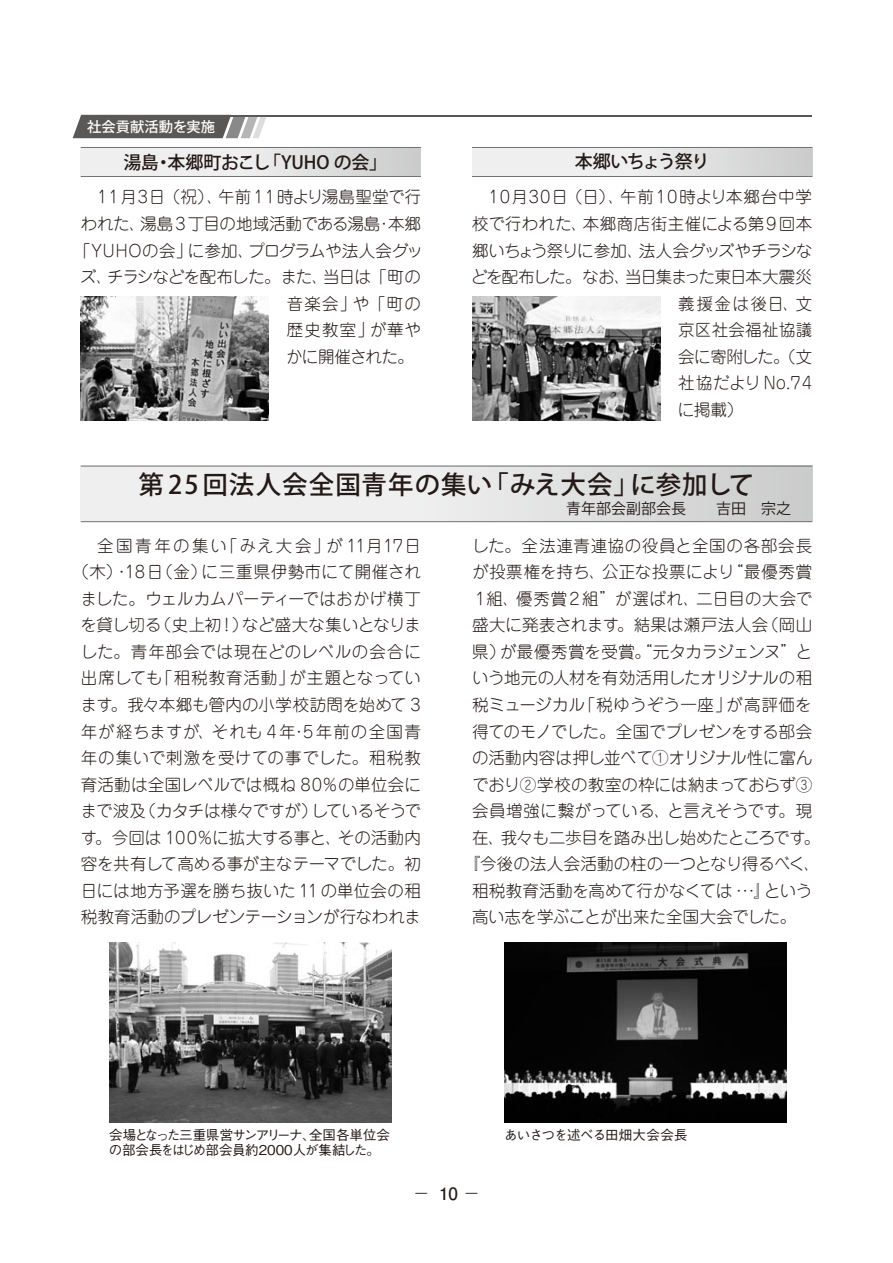
<style>
.page{position:relative;width:893px;height:1263px;background:#fff}
.page>*{position:absolute;margin:0;border:0;box-sizing:border-box;transform-origin:0 0}
.t1{font:500 25.5px "Koz Go Pro";letter-spacing:.035em;color:#231916}
.t2{font:500 18px "Koz Go Pro";letter-spacing:-.025em;color:#231916}
.t3{font:500 18px "Koz Go Pro";letter-spacing:-.075em;color:#231916}
.t4{font:300 16.95px "Jun 101 Pro";color:#231916}
.t5{font:300 16.5px/26.5px "Jun 101 Pro";letter-spacing:.005em;color:#231916;text-align:right}
.t6{font:300 16.5px "Jun 101 Pro";letter-spacing:-.015em;color:#231916}
.t7{font:300 16.5px "Jun 101 Pro";letter-spacing:-.02em;color:#231916}
.t8{font:300 16.5px "Jun 101 Pro";letter-spacing:.035em;color:#231916}
.t9{font:300 16.5px "Jun 101 Pro";letter-spacing:-.045em;color:#231916}
.t10{font:300 16.5px "Jun 101 Pro";letter-spacing:-.05em;color:#231916}
.t11{font:300 16.5px "Jun 101 Pro";letter-spacing:-.055em;color:#231916}
.t12{font:300 16.5px "Jun 101 Pro";letter-spacing:.05em;color:#231916}
.t13{font:300 16.5px "Jun 101 Pro";letter-spacing:-.065em;color:#231916}
.t14{font:300 16.5px "Jun 101 Pro";letter-spacing:-.025em;color:#231916}
.t15{font:300 16.5px "Jun 101 Pro";letter-spacing:.03em;color:#231916}
.t16{font:300 16.5px "Jun 101 Pro";letter-spacing:.04em;color:#231916}
.t17{font:15px "Koz Go Pro";color:#231916}
.t18{font:500 14.25px "Koz Go Pro";letter-spacing:.005em;color:#fff}
.t19{font:500 13.5px/15px "Gothic BBB Pro";letter-spacing:-.03em;color:#231916}
.s1{font-family:"Futo Go B101 Pro";font-weight:700}
</style>
<div class="page">
<div style="left:472px;top:147px;width:340px;height:29px;background:linear-gradient(to right,#f8f8f9,#d2d3d3)"></div>
<hr style="left:221px;top:115px;width:591px;height:1px;background:#595857">
<svg style="left:73px;top:115px;width:193px;height:23px"></svg>
<div style="left:81px;top:147px;width:340px;height:29px;background:linear-gradient(to right,#f8f8f9,#d2d3d3)"></div>
<div style="left:81px;top:466px;width:731px;height:56px;background:linear-gradient(to right,#f8f8f9,#d2d3d3)"></div>
<hr style="left:81px;top:147px;width:340px;height:1px;background:#727272">
<hr style="left:81px;top:466px;width:731px;height:1px;background:#727272">
<hr style="left:81px;top:176px;width:340px;height:1px;background:#727272">
<hr style="left:81px;top:521px;width:731px;height:1px;background:#727272">
<hr style="left:472px;top:147px;width:340px;height:1px;background:#727272">
<hr style="left:472px;top:176px;width:340px;height:1px;background:#727272">
<img style="left:81px;top:297px;width:188px;height:123px">
<img style="left:472px;top:297px;width:188px;height:123px">
<img style="left:109px;top:942px;width:283px;height:180px">
<img style="left:504px;top:942px;width:282px;height:180px">
<p class="t18" style="left:87px;top:118px;width:130px">社会貢献活動を実施</p>
<p class="t2" style="left:123px;top:150px;width:265px">湯島・本郷町おこし「YUHO の会」</p>
<p class="t5" style="left:97px;top:182px;width:325px">11月3日（祝）、午前11時より湯島聖堂で行</p>
<p class="t5" style="left:81px;top:209px;width:342px">われた、湯島3丁目の地域活動である湯島・本郷</p>
<p class="t10" style="left:74px;top:237px;width:350px">「ＹＵＨＯの会」に参加、プログラムや法人会グッ</p>
<p class="t11" style="left:80px;top:264px;width:342px">ズ、チラシなどを配布した。また、当日は「町の</p>
<p class="t5" style="left:287px;top:288px;width:136px">音楽会」や「町の</p>
<p class="t5" style="left:287px;top:315px;width:136px">歴史教室」が華や</p>
<p class="t9" style="left:286px;top:343px;width:129px">かに開催された。</p>
<p class="t3" style="left:575px;top:150px;width:136px">本郷いちょう祭り</p>
<p class="t12" style="left:488px;top:184px;width:325px">10月30日（日）、午前10時より本郷台中学</p>
<p class="t15" style="left:472px;top:211px;width:342px">校で行われた、本郷商店街主催による第9回本</p>
<p class="t9" style="left:472px;top:237px;width:342px">郷いちょう祭りに参加、法人会グッズやチラシな</p>
<p class="t13" style="left:471px;top:264px;width:343px">どを配布した。なお、当日集まった東日本大震災</p>
<p class="t5" style="left:678px;top:288px;width:136px">義援金は後日、文</p>
<p class="t5" style="left:678px;top:315px;width:136px">京区社会福祉協議</p>
<p class="t5" style="left:678px;top:341px;width:136px">会に寄附した。（文</p>
<p class="t8" style="left:678px;top:370px;width:136px">社協だよりNo.74</p>
<p class="t5" style="left:678px;top:394px;width:67px">に掲載）</p>
<h1 class="t1" style="left:138px;top:468px;width:617px">第 25回法人会全国青年の集い「みえ大会」に参加して</h1>
<p class="t17" style="left:566px;top:499px;width:226px">青年部会副部会長　　吉田　宗之</p>
<p class="t5" style="left:73px;top:530px;width:350px">全国青年の集い「みえ大会」が11月17日<br>（木）・18日（金）に三重県伊勢市にて開催されました。ウェルカムパーティーではおかげ横丁を貸し切る（史上初！）など盛大な集いとなりました。青年部会では現在どのレベルの会合に出席しても「租税教育活動」が主題となっています。我々本郷も管内の小学校訪問を始めて 3年が経ちますが、それも 4年・5年前の全国青年の集いで刺激を受けての事でした。租税教育活動は全国レベルでは概ね 80％の単位会にまで波及（カタチは様々ですが）しているそうです。今回は 100％に拡大する事と、その活動内容を共有して高める事が主なテーマでした。初日には地方予選を勝ち抜いた 11 の単位会の租税教育活動のプレゼンテーションが行なわれま</p>
<p class="t16" style="left:472px;top:532px;width:342px">した。全法連青連協の役員と全国の各部会長</p>
<p class="t5" style="left:472px;top:557px;width:342px">が投票権を持ち、公正な投票により“最優秀賞</p>
<p class="t8" style="left:472px;top:585px;width:342px">１組、優秀賞2組”が選ばれ、二日目の大会で</p>
<p class="t5" style="left:472px;top:610px;width:342px">盛大に発表されます。結果は瀬戸法人会（岡山</p>
<p class="t5" style="left:472px;top:636px;width:342px">県）が最優秀賞を受賞。“元タカラジェンヌ”と</p>
<p class="t7" style="left:472px;top:665px;width:342px">いう地元の人材を有効活用したオリジナルの租</p>
<p class="t5" style="left:472px;top:689px;width:342px">税ミュージカル「税ゆうぞう一座」が高評価を</p>
<p class="t6" style="left:472px;top:718px;width:342px">得てのモノでした。全国でプレゼンをする部会</p>
<p class="t6" style="left:472px;top:745px;width:342px">の活動内容は押し並べて①オリジナル性に富ん</p>
<p class="t5" style="left:472px;top:769px;width:342px">でおり②学校の教室の枠には納まっておらず③</p>
<p class="t5" style="left:472px;top:796px;width:342px">会員増強に繋がっている、と言えそうです。現</p>
<p class="t14" style="left:472px;top:824px;width:350px">在、我々も二歩目を踏み出し始めたところです。</p>
<p class="t5" style="left:464px;top:849px;width:358px">『今後の法人会活動の柱の一つとなり得るべく、</p>
<p class="t5" style="left:472px;top:875px;width:342px">租税教育活動を高めて行かなくては･･･』という</p>
<p class="t7" style="left:472px;top:904px;width:326px">高い志を学ぶことが出来た全国大会でした。</p>
<p class="t19" style="left:109px;top:1126px;width:283px">会場となった三重県営サンアリーナ、全国各単位会の部会長をはじめ部会員約2000人が集結した。</p>
<p class="t19" style="left:504px;top:1126px;width:185px">あいさつを述べる田畑大会会長</p>
<p class="t4" style="left:413px;top:1180px;width:69px">− <span class="s1">10</span>−</p>
</div>
